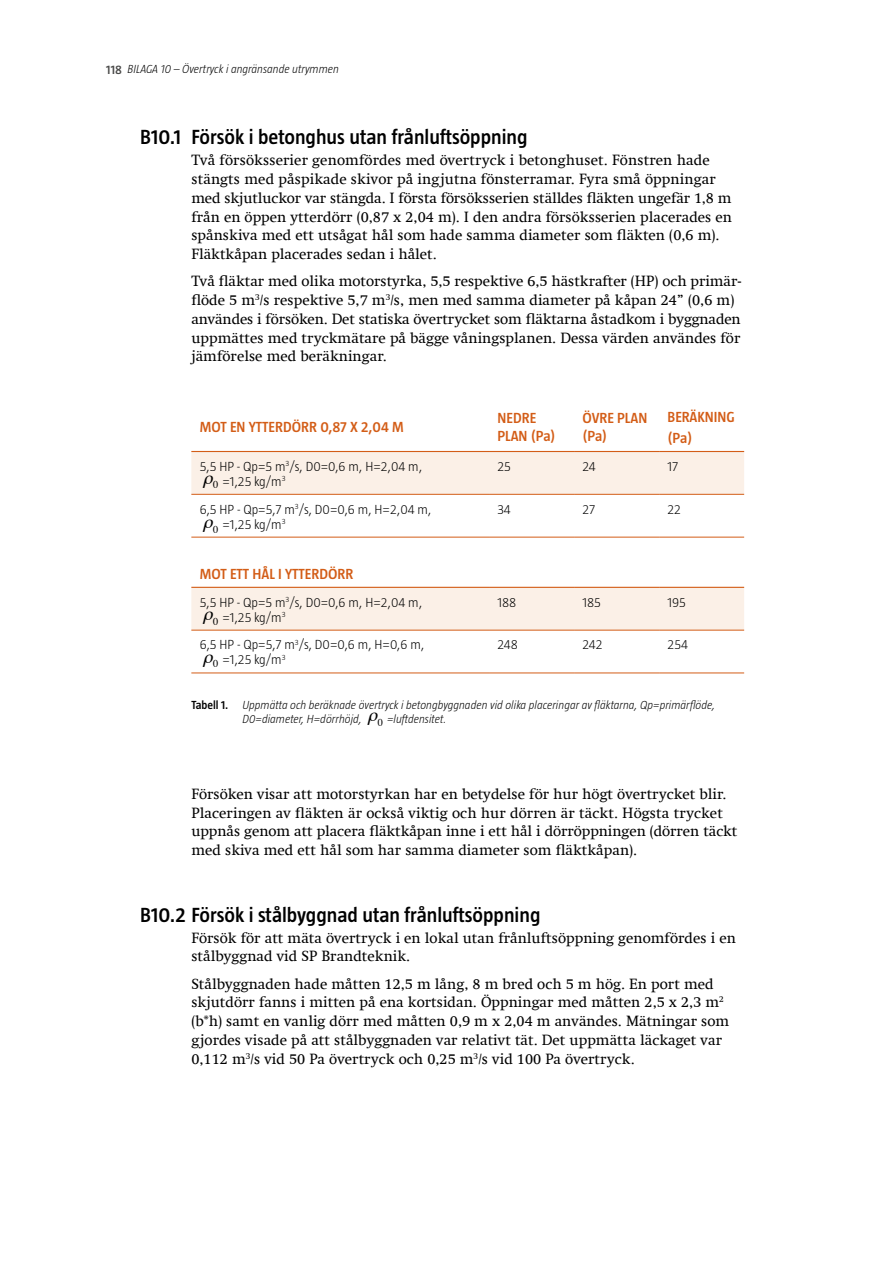
<style>
.page{position:relative;width:893px;height:1263px;background:#fff}
.page>*{position:absolute;margin:0;border:0;box-sizing:border-box;transform-origin:0 0}
.H2_bilaga{font:600 21px "Taz";color:#000}
.t1{font:15px/18.8px "Swift Com";color:#000}
.Tabellhuvud{font:600 15px/18px "Taz";color:#d35d17}
.Tabell_innehåll___P{font:300 13.5px "Taz";color:#000}
.Figur-_tabell-_bildt{font:italic 300 12px/14.4px "Taz";color:#000}
.Sidnummer__vänster{font:italic 300 12px "Taz";color:#000}
.t2{font:10.35px "Times";color:#000}
.s1{font-weight:600;font-style:normal;font-size:12.75px;color:#4a4a49}
.s2{font-weight:600;font-style:normal}
</style>
<div class="page">
<svg style="left:191px;top:452px;width:553px;height:178px"></svg>
<hr style="left:191px;top:451px;width:298px;height:1px;background:#d35d17">
<hr style="left:489px;top:451px;width:85px;height:1px;background:#d35d17">
<hr style="left:574px;top:451px;width:85px;height:1px;background:#d35d17">
<hr style="left:659px;top:451px;width:85px;height:1px;background:#d35d17">
<hr style="left:191px;top:587px;width:298px;height:1px;background:#d35d17">
<hr style="left:489px;top:587px;width:85px;height:1px;background:#d35d17">
<hr style="left:574px;top:587px;width:85px;height:1px;background:#d35d17">
<hr style="left:659px;top:587px;width:85px;height:1px;background:#d35d17">
<hr style="left:191px;top:494px;width:298px;height:1px;background:#d35d17">
<hr style="left:489px;top:494px;width:85px;height:1px;background:#d35d17">
<hr style="left:574px;top:494px;width:85px;height:1px;background:#d35d17">
<hr style="left:659px;top:494px;width:85px;height:1px;background:#d35d17">
<hr style="left:191px;top:537px;width:298px;height:1px;background:#d35d17">
<hr style="left:489px;top:537px;width:85px;height:1px;background:#d35d17">
<hr style="left:574px;top:537px;width:85px;height:1px;background:#d35d17">
<hr style="left:659px;top:537px;width:85px;height:1px;background:#d35d17">
<hr style="left:191px;top:630px;width:298px;height:1px;background:#d35d17">
<hr style="left:489px;top:630px;width:85px;height:1px;background:#d35d17">
<hr style="left:574px;top:630px;width:85px;height:1px;background:#d35d17">
<hr style="left:659px;top:630px;width:85px;height:1px;background:#d35d17">
<hr style="left:191px;top:673px;width:298px;height:1px;background:#d35d17">
<hr style="left:489px;top:673px;width:85px;height:1px;background:#d35d17">
<hr style="left:574px;top:673px;width:85px;height:1px;background:#d35d17">
<hr style="left:659px;top:673px;width:85px;height:1px;background:#d35d17">
<svg style="left:203px;top:475px;width:11px;height:13px"></svg>
<svg style="left:203px;top:519px;width:11px;height:13px"></svg>
<svg style="left:203px;top:611px;width:11px;height:13px"></svg>
<p class="Sidnummer__vänster" style="left:106px;top:63px;width:234px"><span class="s1">118</span> BILAGA 10 – Övertryck i angränsande utrymmen</p>
<p class="H2_bilaga" style="left:140px;top:125px;width:389px">B10.1 Försök i betonghus utan frånluftsöppning</p>
<p class="t1" style="left:191px;top:151px;width:542px">Två försöksserier genomfördes med övertryck i betonghuset. Fönstren hade stängts med påspikade skivor på ingjutna fönsterramar. Fyra små öppningar med skjutluckor var stängda. I första försöksserien ställdes fläkten ungefär 1,8 m från en öppen ytterdörr (0,87 x 2,04 m). I den andra försöksserien placerades en spånskiva med ett utsågat hål som hade samma diameter som fläkten (0,6 m).<br>Fläktkåpan placerades sedan i hålet.</p>
<p class="t1" style="left:191px;top:272px;width:552px">Två fläktar med olika motorstyrka, 5,5 respektive 6,5 hästkrafter (HP) och primär&shy;flöde 5 m<sup>3</sup>/s respektive 5,7 m<sup>3</sup>/s, men med samma diameter på kåpan 24” (0,6 m) användes i försöken. Det statiska övertrycket som fläktarna åstadkom i byggnaden uppmättes med tryckmätare på bägge våningsplanen. Dessa värden användes för jämförelse med beräkningar.</p>
<p class="Tabellhuvud" style="left:200px;top:418px;width:205px">MOT EN YTTERDÖRR 0,87 X 2,04 M</p>
<p class="Tabellhuvud" style="left:497px;top:409px;width:60px">NEDRE<br>PLAN (Pa)</p>
<p class="Tabellhuvud" style="left:583px;top:409px;width:66px">ÖVRE PLAN (Pa)</p>
<p class="Tabellhuvud" style="left:668px;top:408px;width:69px">BERÄKNING</p>
<p class="Tabellhuvud" style="left:668px;top:428px;width:26px">(Pa)</p>
<p class="Tabell_innehåll___P" style="left:200px;top:459px;width:224px">5,5 HP - Qp=5 m<sup>3</sup>/s, D0=0,6 m, H=2,04 m,</p>
<p class="t2" style="left:213px;top:475px;width:7px">0</p>
<p class="Tabell_innehåll___P" style="left:222px;top:474px;width:65px">=1,25 kg/m<sup>3</sup></p>
<p class="Tabell_innehåll___P" style="left:497px;top:459px;width:15px">25</p>
<p class="Tabell_innehåll___P" style="left:583px;top:459px;width:15px">24</p>
<p class="Tabell_innehåll___P" style="left:668px;top:459px;width:12px">17</p>
<p class="Tabell_innehåll___P" style="left:200px;top:501px;width:233px">6,5 HP - Qp=5,7 m<sup>3</sup>/s, D0=0,6 m, H=2,04 m,</p>
<p class="t2" style="left:213px;top:519px;width:7px">0</p>
<p class="Tabell_innehåll___P" style="left:222px;top:516px;width:65px">=1,25 kg/m<sup>3</sup></p>
<p class="Tabell_innehåll___P" style="left:497px;top:501px;width:15px">34</p>
<p class="Tabell_innehåll___P" style="left:583px;top:501px;width:14px">27</p>
<p class="Tabell_innehåll___P" style="left:668px;top:501px;width:15px">22</p>
<p class="Tabellhuvud" style="left:200px;top:565px;width:155px">MOT ETT HÅL I YTTERDÖRR</p>
<p class="Tabell_innehåll___P" style="left:200px;top:594px;width:224px">5,5 HP - Qp=5 m<sup>3</sup>/s, D0=0,6 m, H=2,04 m,</p>
<p class="t2" style="left:213px;top:611px;width:7px">0</p>
<p class="Tabell_innehåll___P" style="left:222px;top:609px;width:65px">=1,25 kg/m<sup>3</sup></p>
<p class="Tabell_innehåll___P" style="left:497px;top:594px;width:20px">188</p>
<p class="Tabell_innehåll___P" style="left:583px;top:594px;width:20px">185</p>
<p class="Tabell_innehåll___P" style="left:668px;top:594px;width:20px">195</p>
<p class="Tabell_innehåll___P" style="left:200px;top:637px;width:226px">6,5 HP - Qp=5,7 m<sup>3</sup>/s, D0=0,6 m, H=0,6 m,</p>
<p class="t2" style="left:213px;top:654px;width:7px">0</p>
<p class="Tabell_innehåll___P" style="left:222px;top:652px;width:65px">=1,25 kg/m<sup>3</sup></p>
<p class="Tabell_innehåll___P" style="left:497px;top:637px;width:22px">248</p>
<p class="Tabell_innehåll___P" style="left:583px;top:637px;width:21px">242</p>
<p class="Tabell_innehåll___P" style="left:668px;top:637px;width:22px">254</p>
<p class="Figur-_tabell-_bildt" style="left:242px;top:697px;width:474px;text-indent:-51px"><span class="s2">Tabell 1.</span> Uppmätta och beräknade övertryck i betongbyggnaden vid olika placeringar av fläktarna, Qp=primärflöde,<br>D0=diameter, H=dörrhöjd,</p>
<p class="t2" style="left:378px;top:712px;width:7px">0</p>
<p class="Figur-_tabell-_bildt" style="left:387px;top:712px;width:61px">=luftdensitet.</p>
<p class="t1" style="left:191px;top:784px;width:548px">Försöken visar att motorstyrkan har en betydelse för hur högt övertrycket blir.<br>Placeringen av fläkten är också viktig och hur dörren är täckt. Högsta trycket uppnås genom att placera fläktkåpan inne i ett hål i dörröppningen (dörren täckt med skiva med ett hål som har samma diameter som fläktkåpan).</p>
<p class="H2_bilaga" style="left:140px;top:903px;width:402px">B10.2 Försök i stålbyggnad utan frånluftsöppning</p>
<p class="t1" style="left:191px;top:928px;width:546px">Försök för att mäta övertryck i en lokal utan frånluftsöppning genomfördes i en stålbyggnad vid SP Brandteknik.</p>
<p class="t1" style="left:191px;top:974px;width:539px">Stålbyggnaden hade måtten 12,5 m lång, 8 m bred och 5 m hög. En port med skjutdörr fanns i mitten på ena kortsidan. Öppningar med måtten 2,5 x 2,3 m<sup>2 </sup>(b*h) samt en vanlig dörr med måtten 0,9 m x 2,04 m användes. Mätningar som gjordes visade på att stålbyggnaden var relativt tät. Det uppmätta läckaget var 0,112 m<sup>3</sup>/s vid 50 Pa övertryck och 0,25 m<sup>3</sup>/s vid 100 Pa övertryck.</p>
</div>
